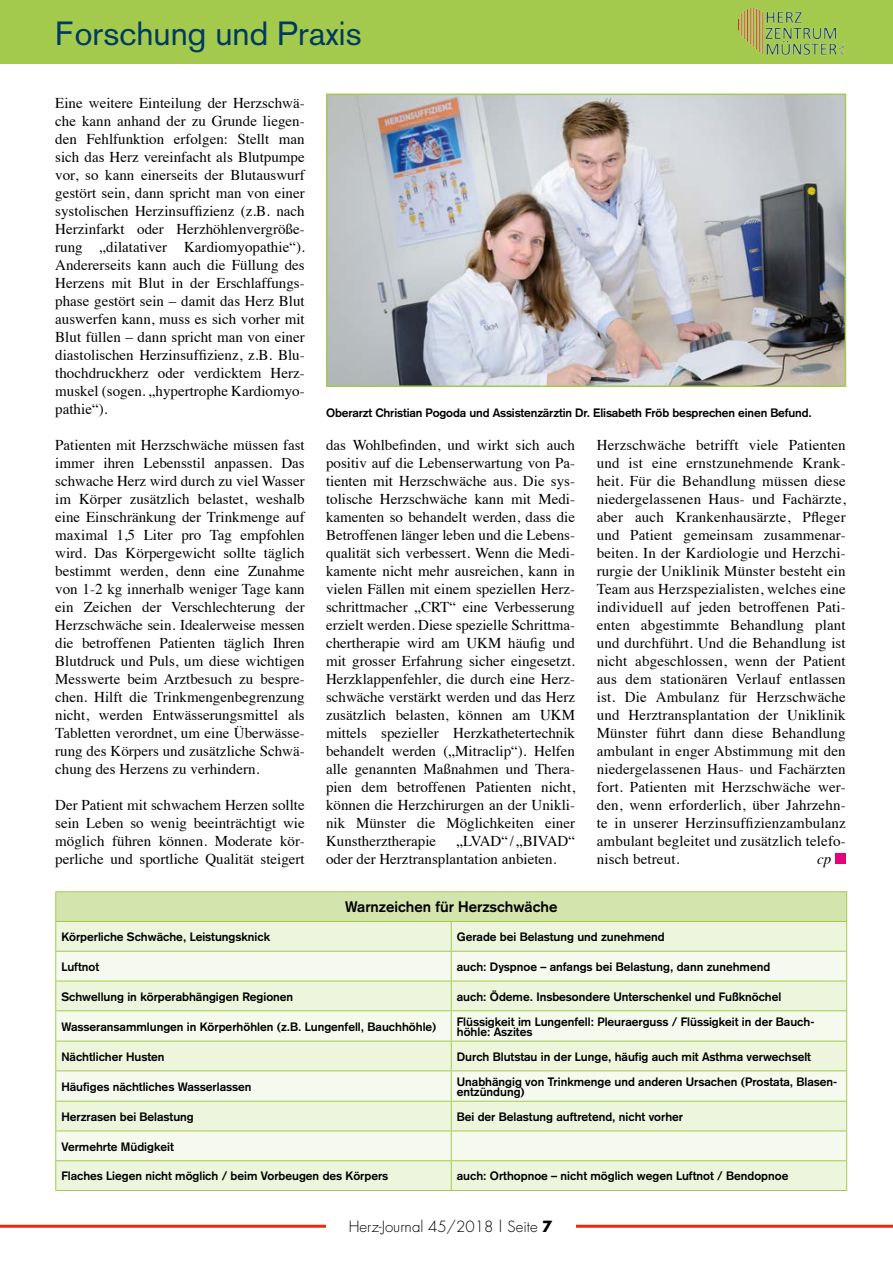
<style>
.page{position:relative;width:893px;height:1263px;background:#fff}
.page>*{position:absolute;margin:0;border:0;box-sizing:border-box;transform-origin:0 0}
.t1{font:33px "Akzidenz Grotesk";color:#003a61}
.t2{font:15px/18px "Times";color:#000;text-align:justify}
.t3{font:300 15px "Futura";color:#000}
.t4{font:700 15px "Akzidenz Grotesk";color:#000}
.t5{font:italic 15px "Times";color:#000}
.t6{font:700 12px/9.9px "Akzidenz Grotesk";color:#000}
.s1{font-weight:700}
</style>
<div class="page">
<div style="left:0;top:0;width:893px;height:64px;background:#a4ca4d"></div>
<img style="left:739px;top:8px;width:106px;height:48px">
<hr style="left:0;top:1225px;width:893px;height:3px;background:#e92b0c">
<div style="left:326px;top:1217px;width:249px;height:17px;background:#fff"></div>
<div style="left:835px;top:853px;width:11px;height:11px;background:#e6007c"></div>
<div style="left:56px;top:892px;width:791px;height:29px;background:#d3e5ac"></div>
<div style="left:56px;top:922px;width:790px;height:268px;background:#edf5dd"></div>
<svg style="left:56px;top:952px;width:790px;height:208px;background:#f1f7e4"></svg>
<hr style="left:55px;top:891px;width:396px;height:1px;background:#a4ca4d">
<hr style="left:451px;top:891px;width:396px;height:1px;background:#a4ca4d">
<hr style="left:55px;top:921px;width:396px;height:1px;background:#a4ca4d">
<hr style="left:451px;top:921px;width:396px;height:1px;background:#a4ca4d">
<hr style="left:55px;top:951px;width:396px;height:1px;background:#a4ca4d">
<hr style="left:451px;top:951px;width:396px;height:1px;background:#a4ca4d">
<hr style="left:55px;top:980px;width:396px;height:1px;background:#a4ca4d">
<hr style="left:451px;top:980px;width:396px;height:1px;background:#a4ca4d">
<hr style="left:55px;top:1010px;width:396px;height:1px;background:#a4ca4d">
<hr style="left:451px;top:1010px;width:396px;height:1px;background:#a4ca4d">
<hr style="left:55px;top:1040px;width:396px;height:1px;background:#a4ca4d">
<svg style="left:55px;top:892px;width:1px;height:178px"></svg>
<hr style="left:451px;top:1040px;width:396px;height:1px;background:#a4ca4d">
<svg style="left:451px;top:922px;width:1px;height:148px"></svg>
<svg style="left:846px;top:892px;width:1px;height:178px"></svg>
<hr style="left:55px;top:1070px;width:396px;height:1px;background:#a4ca4d">
<hr style="left:55px;top:1071px;width:1px;height:30px;background:#a4ca4d">
<hr style="left:451px;top:1070px;width:396px;height:1px;background:#a4ca4d">
<hr style="left:451px;top:1071px;width:1px;height:30px;background:#a4ca4d">
<hr style="left:846px;top:1071px;width:1px;height:30px;background:#a4ca4d">
<hr style="left:55px;top:1101px;width:396px;height:1px;background:#a4ca4d">
<hr style="left:451px;top:1101px;width:396px;height:1px;background:#a4ca4d">
<hr style="left:55px;top:1130px;width:396px;height:1px;background:#a4ca4d">
<hr style="left:451px;top:1130px;width:396px;height:1px;background:#a4ca4d">
<hr style="left:55px;top:1160px;width:396px;height:1px;background:#a4ca4d">
<svg style="left:55px;top:1102px;width:1px;height:88px"></svg>
<hr style="left:451px;top:1160px;width:396px;height:1px;background:#a4ca4d">
<svg style="left:451px;top:1102px;width:1px;height:88px"></svg>
<svg style="left:846px;top:1102px;width:1px;height:88px"></svg>
<hr style="left:55px;top:1190px;width:396px;height:1px;background:#a4ca4d">
<hr style="left:451px;top:1190px;width:396px;height:1px;background:#a4ca4d">
<img style="left:329px;top:97px;width:514px;height:287px">
<div style="left:326px;top:94px;width:520px;height:293px;border:2px solid #a4ca4d"></div>
<h1 class="t1" style="left:55px;top:14px;width:308px">Forschung und Praxis</h1>
<p class="t2" style="left:55px;top:93px;width:251px">Eine weitere Einteilung der Herzschwä&shy;che kann anhand der zu Grunde liegen&shy;den Fehlfunktion erfolgen: Stellt man sich das Herz vereinfacht als Blutpumpe vor, so kann einerseits der Blutauswurf gestört sein, dann spricht man von einer systolischen Herzinsuffizienz (z.B. nach Herzinfarkt oder Herzhöhlenvergröße&shy;rung „dilatativer Kardiomyopathie“).<br>Andererseits kann auch die Füllung des Herzens mit Blut in der Erschlaffungs&shy;phase gestört sein – damit das Herz Blut auswerfen kann, muss es sich vorher mit Blut füllen – dann spricht man von einer diastolischen Herzinsuffizienz, z.B. Blu&shy;thochdruckherz oder verdicktem Herz&shy;muskel (sogen. „hypertrophe Kardiomyo&shy;pathie“).</p>
<p class="t2" style="left:55px;top:435px;width:251px">Patienten mit Herzschwäche müssen fast immer ihren Lebensstil anpassen. Das schwache Herz wird durch zu viel Wasser im Körper zusätzlich belastet, weshalb eine Einschränkung der Trinkmenge auf maximal 1,5 Liter pro Tag empfohlen wird. Das Körpergewicht sollte täglich bestimmt werden, denn eine Zunahme von 1-2 kg innerhalb weniger Tage kann ein Zeichen der Verschlechterung der Herzschwäche sein. Idealerweise messen die betroffenen Patienten täglich Ihren Blutdruck und Puls, um diese wichtigen Messwerte beim Arztbesuch zu bespre&shy;chen. Hilft die Trinkmengenbegrenzung nicht, werden Entwässerungsmittel als Tabletten verordnet, um eine Überwässe&shy;rung des Körpers und zusätzliche Schwä&shy;chung des Herzens zu verhindern.</p>
<p class="t2" style="left:55px;top:795px;width:251px">Der Patient mit schwachem Herzen sollte sein Leben so wenig beeinträchtigt wie möglich führen können. Moderate kör&shy;perliche und sportliche Qualität steigert</p>
<p class="t6" style="left:326px;top:408px;width:487px">Oberarzt Christian Pogoda und Assistenzärztin Dr. Elisabeth Fröb besprechen einen Befund.</p>
<p class="t2" style="left:326px;top:435px;width:251px">das Wohlbefinden, und wirkt sich auch positiv auf die Lebenserwartung von Pa&shy;tienten mit Herzschwäche aus. Die sys&shy;tolische Herzschwäche kann mit Medi&shy;kamenten so behandelt werden, dass die Betroffenen länger leben und die Lebens&shy;qualität sich verbessert. Wenn die Medi&shy;kamente nicht mehr ausreichen, kann in vielen Fällen mit einem speziellen Herz&shy;schrittmacher „CRT“ eine Verbesserung erzielt werden. Diese spezielle Schrittma&shy;chertherapie wird am UKM häufig und mit grosser Erfahrung sicher eingesetzt.<br>Herzklappenfehler, die durch eine Herz&shy;schwäche verstärkt werden und das Herz zusätzlich belasten, können am UKM mittels spezieller Herzkathetertechnik behandelt werden („Mitraclip“). Helfen alle genannten Maßnahmen und Thera&shy;pien dem betroffenen Patienten nicht, können die Herzchirurgen an der Unikli&shy;nik Münster die Möglichkeiten einer Kunstherztherapie</p>
<p class="t2" style="left:326px;top:831px;width:251px;text-indent:130px">„LVAD“ / „BIVAD“ oder der Herztransplantation anbieten.</p>
<p class="t4" style="left:345px;top:898px;width:214px">Warnzeichen für Herzschwäche</p>
<p class="t2" style="left:597px;top:435px;width:251px">Herzschwäche betrifft viele Patienten und ist eine ernstzunehmende Krank&shy;heit. Für die Behandlung müssen diese niedergelassenen Haus- und Fachärzte, aber auch Krankenhausärzte, Pfleger und Patient gemeinsam zusammenar&shy;beiten. In der Kardiologie und Herzchi&shy;rurgie der Uniklinik Münster besteht ein Team aus Herzspezialisten, welches eine individuell auf jeden betroffenen Pati&shy;enten abgestimmte Behandlung plant und durchführt. Und die Behandlung ist nicht abgeschlossen, wenn der Patient aus dem stationären Verlauf entlassen ist. Die Ambulanz für Herzschwäche und Herztransplantation der Uniklinik Münster führt dann diese Behandlung ambulant in enger Abstimmung mit den niedergelassenen Haus- und Fachärzten fort. Patienten mit Herzschwäche wer&shy;den, wenn erforderlich, über Jahrzehn&shy;te in unserer Herzinsuffizienzambulanz ambulant begleitet und zusätzlich telefo&shy;nisch betreut.</p>
<p class="t5" style="left:817px;top:846px;width:16px">cp</p>
<p class="t6" style="left:61px;top:932px;width:210px">Körperliche Schwäche, Leistungsknick</p>
<p class="t6" style="left:457px;top:932px;width:209px">Gerade bei Belastung und zunehmend</p>
<p class="t6" style="left:61px;top:961px;width:39px">Luftnot</p>
<p class="t6" style="left:457px;top:961px;width:315px">auch: Dyspnoe – anfangs bei Belastung, dann zunehmend</p>
<p class="t6" style="left:61px;top:991px;width:233px">Schwellung in körperabhängigen Regionen</p>
<p class="t6" style="left:457px;top:991px;width:326px">auch: Ödeme. Insbesondere Unterschenkel und Fußknöchel</p>
<p class="t6" style="left:61px;top:1021px;width:377px">Wasseransammlungen in Körperhöhlen (z.B. Lungenfell, Bauchhöhle)</p>
<p class="t6" style="left:457px;top:1016px;width:359px">Flüssigkeit im Lungenfell: Pleuraerguss / Flüssigkeit in der Bauch&shy;höhle: Aszites</p>
<p class="t6" style="left:61px;top:1051px;width:105px">Nächtlicher Husten</p>
<p class="t6" style="left:457px;top:1051px;width:356px">Durch Blutstau in der Lunge, häufig auch mit Asthma verwechselt</p>
<p class="t6" style="left:61px;top:1081px;width:192px">Häufiges nächtliches Wasserlassen</p>
<p class="t6" style="left:457px;top:1076px;width:382px">Unabhängig von Trinkmenge und anderen Ursachen (Prostata, Blasen&shy;entzündung)</p>
<p class="t6" style="left:61px;top:1111px;width:134px">Herzrasen bei Belastung</p>
<p class="t6" style="left:457px;top:1111px;width:228px">Bei der Belastung auftretend, nicht vorher</p>
<p class="t6" style="left:61px;top:1141px;width:114px">Vermehrte Müdigkeit</p>
<p class="t6" style="left:61px;top:1171px;width:328px">Flaches Liegen nicht möglich / beim Vorbeugen des Körpers</p>
<p class="t6" style="left:457px;top:1171px;width:333px">auch: Orthopnoe – nicht möglich wegen Luftnot / Bendopnoe</p>
<p class="t3" style="left:349px;top:1217px;width:205px">Herz-Journal 45/2018 | Seite <span class="s1">7</span></p>
</div>
